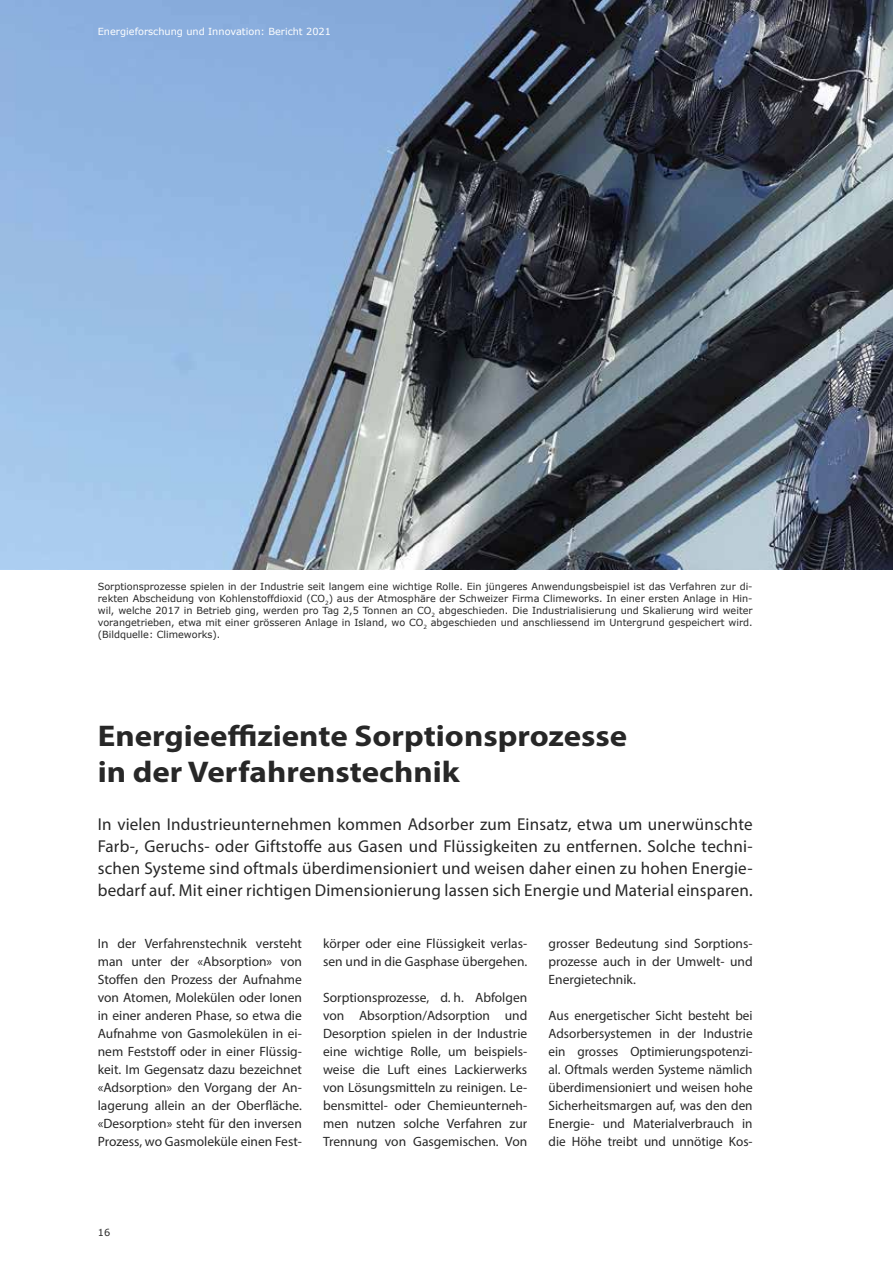
<style>
.page{position:relative;width:893px;height:1263px;background:#fff}
.page>*{position:absolute;margin:0;border:0;box-sizing:border-box;transform-origin:0 0}
.t1{font:700 30px/36px "Myriad Pro";color:#272727;scale:1.1 1}
.t2{font:17.25px/22.2px "Myriad Pro";letter-spacing:.01em;color:#272727;text-align:justify}
.t3{font:13.5px/18px "Myriad Pro";color:#272727;text-align:justify}
.t4{font:9.75px/12px "Verdana";color:#272727;text-align:justify}
.t5{font:9.75px "Verdana";color:#fff}
</style>
<div class="page">
<img style="left:0;top:0;width:893px;height:570px">
<p class="t5" style="left:98px;top:24px;width:235px">Energieforschung und Innovation: Bericht 2021</p>
<p class="t4" style="left:98px;top:580px;width:656px">Sorptionsprozesse spielen in der Industrie seit langem eine wichtige Rolle. Ein jüngeres Anwendungsbeispiel ist das Verfahren zur di&shy;rekten Abscheidung von Kohlenstoffdioxid (CO<sub>2</sub>) aus der Atmosphäre der Schweizer Firma Climeworks. In einer ersten Anlage in Hin&shy;wil, welche 2017 in Betrieb ging, werden pro Tag 2,5 Tonnen an CO<sub>2</sub> abgeschieden. Die Industrialisierung und Skalierung wird weiter vorangetrieben, etwa mit einer grösseren Anlage in Island, wo CO<sub>2</sub> abgeschieden und anschliessend im Untergrund gespeichert wird. (Bildquelle: Climeworks).</p>
<h1 class="t1" style="left:98px;top:717px;width:483px">Energieeffiziente Sorptionsprozesse in der Verfahrenstechnik</h1>
<p class="t2" style="left:98px;top:812px;width:656px">In vielen Industrieunternehmen kommen Adsorber zum Einsatz, etwa um unerwünschte Farb-, Geruchs- oder Giftstoffe aus Gasen und Flüssigkeiten zu entfernen. Solche techni&shy;schen Systeme sind oftmals überdimensioniert und weisen daher einen zu hohen Energie&shy;bedarf auf. Mit einer richtigen Dimensionierung lassen sich Energie und Material einsparen.</p>
<p class="t3" style="left:98px;top:934px;width:206px">In der Verfahrenstechnik versteht man unter der «Absorption» von Stoffen den Prozess der Aufnahme von Atomen, Molekülen oder Ionen in einer anderen Phase, so etwa die Aufnahme von Gasmolekülen in ei&shy;nem Feststoff oder in einer Flüssig&shy;keit. Im Gegensatz dazu bezeichnet «Adsorption» den Vorgang der An&shy;lagerung allein an der Oberfläche. «Desorption» steht für den inversen Prozess, wo Gasmoleküle einen Fest-</p>
<p class="t3" style="left:323px;top:934px;width:206px">körper oder eine Flüssigkeit verlas&shy;sen und in die Gasphase übergehen.</p>
<p class="t3" style="left:548px;top:934px;width:206px">grosser Bedeutung sind Sorptions&shy;prozesse auch in der Umwelt- und Energietechnik.</p>
<p class="t3" style="left:549px;top:1006px;width:206px">Aus energetischer Sicht besteht bei Adsorbersystemen in der Industrie ein grosses Optimierungspotenzi&shy;al. Oftmals werden Systeme nämlich überdimensioniert und weisen hohe Sicherheitsmargen auf, was den den Energie- und Materialverbrauch in die Höhe treibt und unnötige Kos-</p>
<p class="t3" style="left:323px;top:988px;width:206px">Sorptionsprozesse, d. h. Abfolgen von Absorption/Adsorption und Desorption spielen in der Industrie eine wichtige Rolle, um beispiels&shy;weise die Luft eines Lackierwerks von Lösungsmitteln zu reinigen. Le&shy;bensmittel- oder Chemieunterneh&shy;men nutzen solche Verfahren zur Trennung von Gasgemischen. Von</p>
<p class="t4" style="left:98px;top:1226px;width:14px">16</p>
</div>
